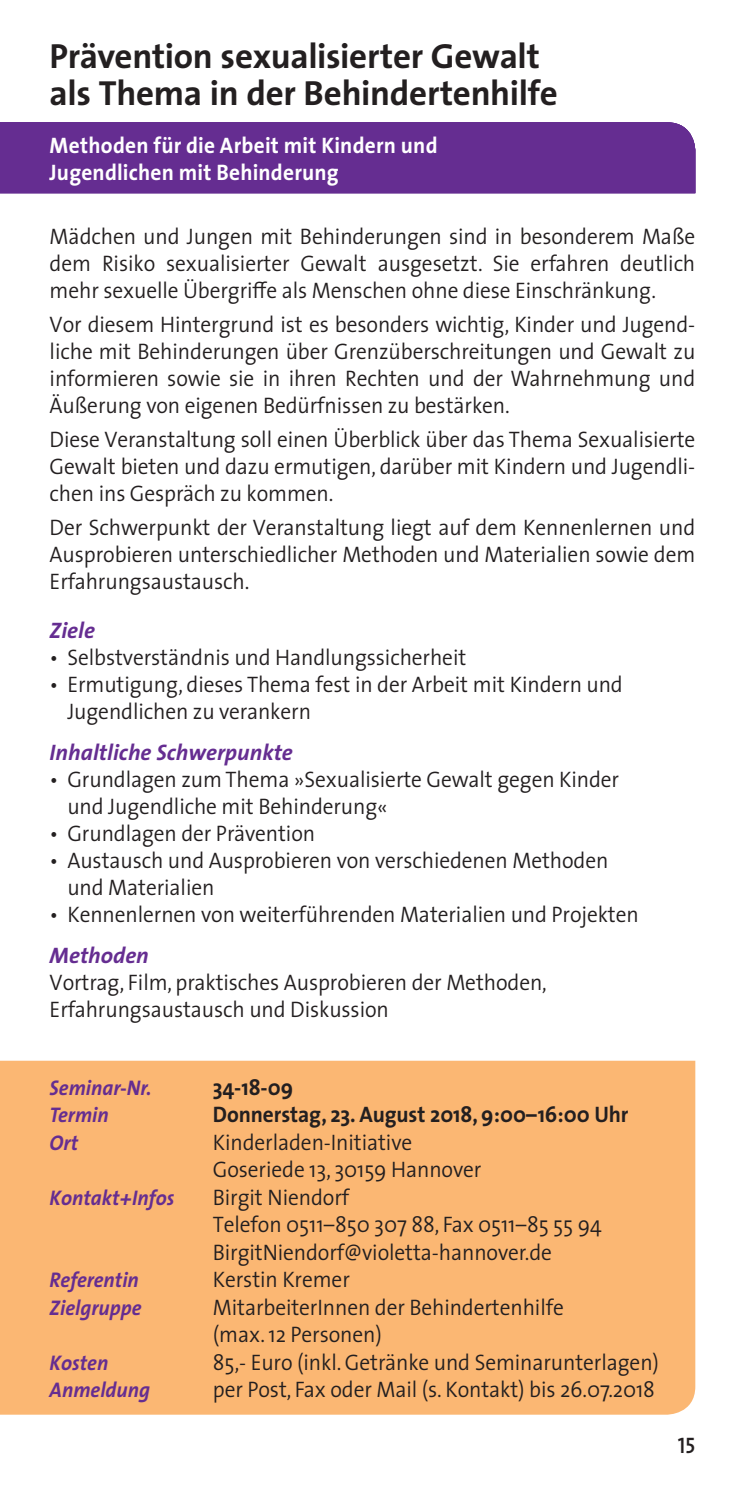
<style>
.page{position:relative;width:745px;height:1489px;background:#fff}
.page>*{position:absolute;margin:0;border:0;box-sizing:border-box;transform-origin:0 0}
.t1{font:700 35px/37.5px "The Sans";letter-spacing:-.01em;color:#231f20}
.t2{font:300 22.5px/27px "The Sans";letter-spacing:-.005em;color:#231f20;scale:.95 1}
.t3{font:700 22.5px/27px "The Sans";letter-spacing:.01em;color:#fff;scale:.95 1}
.t4{font:700 22.5px "The Sans";letter-spacing:-.005em;color:#231f20;scale:.95 1}
.t5{font:italic 700 22.5px "The Sans";color:#652d91}
.t6{font:22.5px "The Sans Semi Bold Caps";color:#231f20;scale:.95 1}
.t7{font:italic 700 21.25px "The Sans";color:#652d91;scale:.95 1}
</style>
<div class="page">
<div style="left:0;top:1060px;width:694px;height:354px;background:#fbb773"></div>
<div style="left:0;top:122px;width:694px;height:71px;background:#652d91"></div>
<h1 class="t1" style="left:50px;top:36px;width:509px">Prävention sexualisierter Gewalt als Thema in der Behindertenhilfe</h1>
<p class="t3" style="left:50px;top:131px;width:409px">Methoden für die Arbeit mit Kindern und<br>Jugendlichen mit Behinderung</p>
<p class="t2" style="left:50px;top:222px;width:680px;text-align:justify">Mädchen und Jungen mit Behinderungen sind in besonderem Maße dem Risiko sexualisierter Gewalt ausgesetzt. Sie erfahren deutlich mehr sexuelle Übergriffe als Menschen ohne diese Einschränkung.</p>
<p class="t2" style="left:50px;top:310px;width:680px;text-align:justify">Vor diesem Hintergrund ist es besonders wichtig, Kinder und Jugend&shy;liche mit Behinderungen über Grenzüberschreitungen und Gewalt zu informieren sowie sie in ihren Rechten und der Wahrnehmung und Äußerung von eigenen Bedürfnissen zu bestärken.</p>
<p class="t2" style="left:50px;top:425px;width:680px;text-align:justify">Diese Veranstaltung soll einen Überblick über das Thema Sexualisierte Gewalt bieten und dazu ermutigen, darüber mit Kindern und Jugendli&shy;chen ins Gespräch zu kommen.</p>
<p class="t2" style="left:50px;top:513px;width:680px;text-align:justify">Der Schwerpunkt der Veranstaltung liegt auf dem Kennenlernen und Ausprobieren unterschiedlicher Methoden und Materialien sowie dem Erfahrungsaustausch.</p>
<p class="t5" style="left:50px;top:611px;width:47px">Ziele</p>
<p class="t2" style="left:50px;top:642px;width:440px">• Selbstverständnis und Handlungssicherheit</p>
<p class="t2" style="left:67px;top:669px;width:586px;text-indent:-18px">• Ermutigung, dieses Thema fest in der Arbeit mit Kindern und<br>Jugendlichen zu verankern</p>
<p class="t5" style="left:50px;top:733px;width:244px">Inhaltliche Schwerpunkte</p>
<p class="t2" style="left:67px;top:765px;width:582px;text-indent:-18px">• Grundlagen zum Thema »Sexualisierte Gewalt gegen Kinder und Jugendliche mit Behinderung«</p>
<p class="t2" style="left:50px;top:819px;width:281px">• Grundlagen der Prävention</p>
<p class="t2" style="left:67px;top:846px;width:570px;text-indent:-18px">• Austausch und Ausprobieren von verschiedenen Methoden und Materialien</p>
<p class="t2" style="left:50px;top:900px;width:621px">• Kennenlernen von weiterführenden Materialien und Projekten</p>
<p class="t5" style="left:50px;top:936px;width:101px">Methoden</p>
<p class="t2" style="left:50px;top:968px;width:524px">Vortrag, Film, praktisches Ausprobieren der Methoden,<br>Erfahrungsaustausch und Diskussion</p>
<p class="t7" style="left:50px;top:1069px;width:109px">Seminar-Nr.</p>
<p class="t4" style="left:213px;top:1068px;width:86px">34-18-09</p>
<p class="t7" style="left:50px;top:1097px;width:64px">Termin</p>
<p class="t4" style="left:213px;top:1095px;width:439px">Donnerstag, 23. August 2018, 9:00–16:00 Uhr</p>
<p class="t7" style="left:50px;top:1124px;width:31px">Ort</p>
<p class="t2" style="left:213px;top:1127px;width:284px">Kinderladen-Initiative<br>Goseriede 13, 30159 Hannover</p>
<p class="t7" style="left:50px;top:1179px;width:133px">Kontakt+Infos</p>
<p class="t2" style="left:213px;top:1182px;width:410px">Birgit Niendorf<br>Telefon 0511–850 307 88, Fax 0511–85 55 94<br>BirgitNiendorf@violetta-hannover.de</p>
<p class="t7" style="left:50px;top:1262px;width:95px">Referentin</p>
<p class="t2" style="left:213px;top:1265px;width:146px">Kerstin Kremer</p>
<p class="t7" style="left:50px;top:1289px;width:98px">Zielgruppe</p>
<p class="t2" style="left:213px;top:1292px;width:371px">MitarbeiterInnen der Behindertenhilfe (max. 12 Personen)</p>
<p class="t7" style="left:50px;top:1344px;width:63px">Kosten</p>
<p class="t2" style="left:213px;top:1347px;width:471px">85,- Euro (inkl. Getränke und Seminarunterlagen)</p>
<p class="t7" style="left:50px;top:1372px;width:107px">Anmeldung</p>
<p class="t2" style="left:213px;top:1375px;width:466px">per Post, Fax oder Mail (s. Kontakt) bis 26.07.2018</p>
<p class="t6" style="left:677px;top:1426px;width:20px">15</p>
</div>
